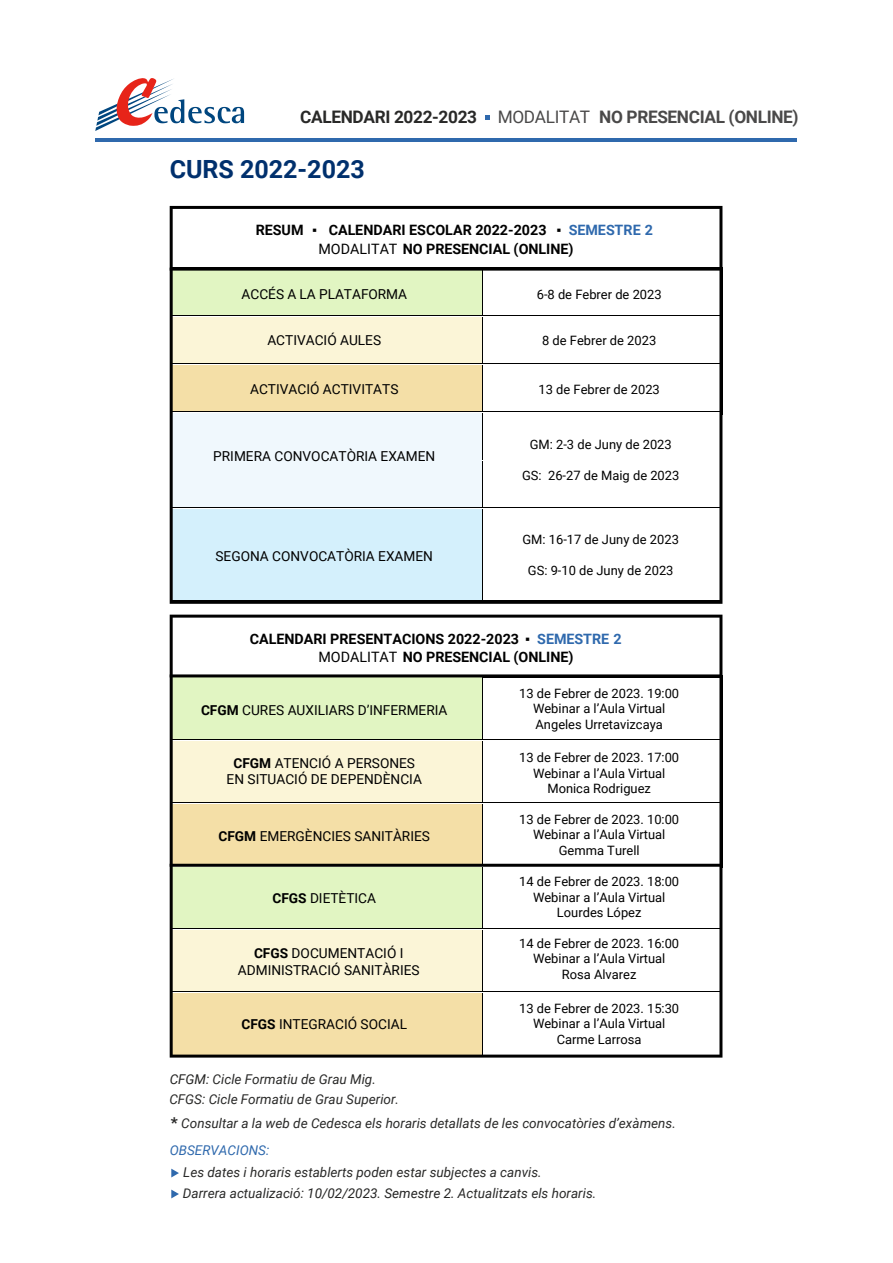
<style>
.page{position:relative;width:893px;height:1263px;background:#fff}
.page>*{position:absolute;margin:0;border:0;box-sizing:border-box;transform-origin:0 0}
.t1{font:700 25.05px "Roboto";color:#00306d}
.t2{font:700 17.25px "Roboto";letter-spacing:-.02em;color:#4a4949}
.t3{font:700 14.25px/18.8px "Roboto";color:#000}
.t4{font:13.65px/16.4px "Roboto";color:#000;text-align:center}
.t5{font:italic 13.5px/24.2px "Roboto";color:#292928}
.t6{font:italic 13.5px "Roboto";color:#2f69ad}
.t7{font:12.9px/15.5px "Roboto";color:#000;text-align:center}
.s1{color:#292928}
.s2{font-weight:400}
.s3{font-family:"Arial";font-weight:400}
.s4{color:#2f69ad}
.s5{font-weight:700}
.s6{color:#242423}
.s7{font-weight:900;font-style:normal;font-size:15px}
</style>
<div class="page">
<svg style="left:171px;top:1189px;width:8px;height:9px"></svg>
<svg style="left:171px;top:1169px;width:8px;height:8px"></svg>
<svg style="left:170px;top:206px;width:552px;height:398px"></svg>
<hr style="left:170px;top:268px;width:551px;height:3px;background:#000">
<hr style="left:95px;top:138px;width:702px;height:3px;background:#2f69ad">
<svg style="left:485px;top:115px;width:5px;height:5px"></svg>
<svg style="left:95px;top:78px;width:149px;height:53px"></svg>
<svg style="left:170px;top:615px;width:552px;height:442px"></svg>
<hr style="left:170px;top:864px;width:551px;height:3px;background:#000">
<hr style="left:170px;top:674px;width:551px;height:3px;background:#000">
<h2 class="t2" style="left:300px;top:105px;width:500px"><span class="s1">CALENDARI 2022-2023</span> <span class="s2">MODALITAT</span> NO PRESENCIAL (ONLINE)</h2>
<h1 class="t1" style="left:170px;top:151px;width:197px">CURS 2022-2023</h1>
<p class="t3" style="left:256px;top:220px;width:63px">RESUM <span class="s3">▪</span></p>
<p class="t3" style="left:318px;top:220px;width:336px;text-indent:238px"><span class="s3">▪</span> <span class="s4">SEMESTRE 2<br></span><span class="s2">MODALITAT</span> NO PRESENCIAL (ONLINE)</p>
<p class="t4" style="left:242px;top:285px;width:167px">ACCÉS A LA PLATAFORMA</p>
<p class="t7" style="left:537px;top:286px;width:126px">6-8 de Febrer de 2023</p>
<p class="t4" style="left:267px;top:331px;width:115px">ACTIVACIÓ AULES</p>
<p class="t7" style="left:542px;top:332px;width:116px">8 de Febrer de 2023</p>
<p class="t4" style="left:250px;top:381px;width:150px">ACTIVACIÓ ACTIVITATS</p>
<p class="t7" style="left:539px;top:381px;width:123px">13 de Febrer de 2023</p>
<p class="t3" style="left:329px;top:220px;width:219px">CALENDARI ESCOLAR 2022-2023</p>
<p class="t4" style="left:213px;top:448px;width:224px">PRIMERA CONVOCATÒRIA EXAMEN</p>
<p class="t4" style="left:216px;top:547px;width:219px">SEGONA CONVOCATÒRIA EXAMEN</p>
<p class="t7" style="left:530px;top:436px;width:143px">GM: 2-3 de Juny de 2023</p>
<p class="t7" style="left:522px;top:467px;width:159px">GS: 26-27 de Maig de 2023</p>
<p class="t7" style="left:522px;top:531px;width:158px">GM: 16-17 de Juny de 2023</p>
<p class="t7" style="left:528px;top:562px;width:147px">GS: 9-10 de Juny de 2023</p>
<p class="t3" style="left:318px;top:629px;width:305px;text-indent:-69px">CALENDARI PRESENTACIONS 2022-2023 <span class="s3">▪</span> <span class="s4">SEMESTRE 2<br></span><span class="s2">MODALITAT</span> NO PRESENCIAL (ONLINE)</p>
<p class="t4" style="left:201px;top:702px;width:248px"><span class="s5">CFGM</span> CURES AUXILIARS D’INFERMERIA</p>
<p class="t4" style="left:227px;top:754px;width:197px"><span class="s5">CFGM</span> ATENCIÓ A PERSONES<br>EN SITUACIÓ DE DEPENDÈNCIA</p>
<p class="t4" style="left:219px;top:828px;width:213px"><span class="s5">CFGM</span> EMERGÈNCIES SANITÀRIES</p>
<p class="t4" style="left:272px;top:889px;width:105px"><span class="s5">CFGS</span> DIETÈTICA</p>
<p class="t4" style="left:238px;top:945px;width:183px"><span class="s5">CFGS</span> DOCUMENTACIÓ I<br>ADMINISTRACIÓ SANITÀRIES</p>
<p class="t4" style="left:241px;top:1015px;width:167px"><span class="s5">CFGS</span> INTEGRACIÓ SOCIAL</p>
<p class="t5" style="left:170px;top:1067px;width:208px"><span class="s6">CFGM:</span> Cicle Formatiu de Grau Mig.</p>
<p class="t7" style="left:519px;top:685px;width:162px">13 de Febrer de 2023. 19:00<br>Webinar a l’Aula Virtual<br>Angeles Urretavizcaya</p>
<p class="t7" style="left:519px;top:750px;width:162px">13 de Febrer de 2023. 17:00<br>Webinar a l’Aula Virtual<br>Monica Rodriguez</p>
<p class="t7" style="left:519px;top:811px;width:162px">13 de Febrer de 2023. 10:00<br>Webinar a l’Aula Virtual<br>Gemma Turell</p>
<p class="t7" style="left:519px;top:873px;width:162px">14 de Febrer de 2023. 18:00<br>Webinar a l’Aula Virtual<br>Lourdes López</p>
<p class="t7" style="left:519px;top:935px;width:162px">14 de Febrer de 2023. 16:00<br>Webinar a l’Aula Virtual<br>Rosa Alvarez</p>
<p class="t7" style="left:519px;top:1000px;width:162px">13 de Febrer de 2023. 15:30<br>Webinar a l’Aula Virtual<br>Carme Larrosa</p>
<p class="t5" style="left:169px;top:1086px;width:508px">CFGS: Cicle Formatiu de Grau Superior.<br><span class="s7">*</span> Consultar a la web de Cedesca els horaris detallats de les convocatòries d’exàmens.</p>
<p class="t6" style="left:170px;top:1141px;width:101px">OBSERVACIONS:</p>
<p class="t5" style="left:183px;top:1160px;width:360px">Les dates i horaris establerts poden estar subjectes a canvis.</p>
<p class="t5" style="left:183px;top:1181px;width:415px">Darrera actualizació: <span class="s6">10/02/2023. Semestre 2.</span> Actualitzats els horaris.</p>
</div>
